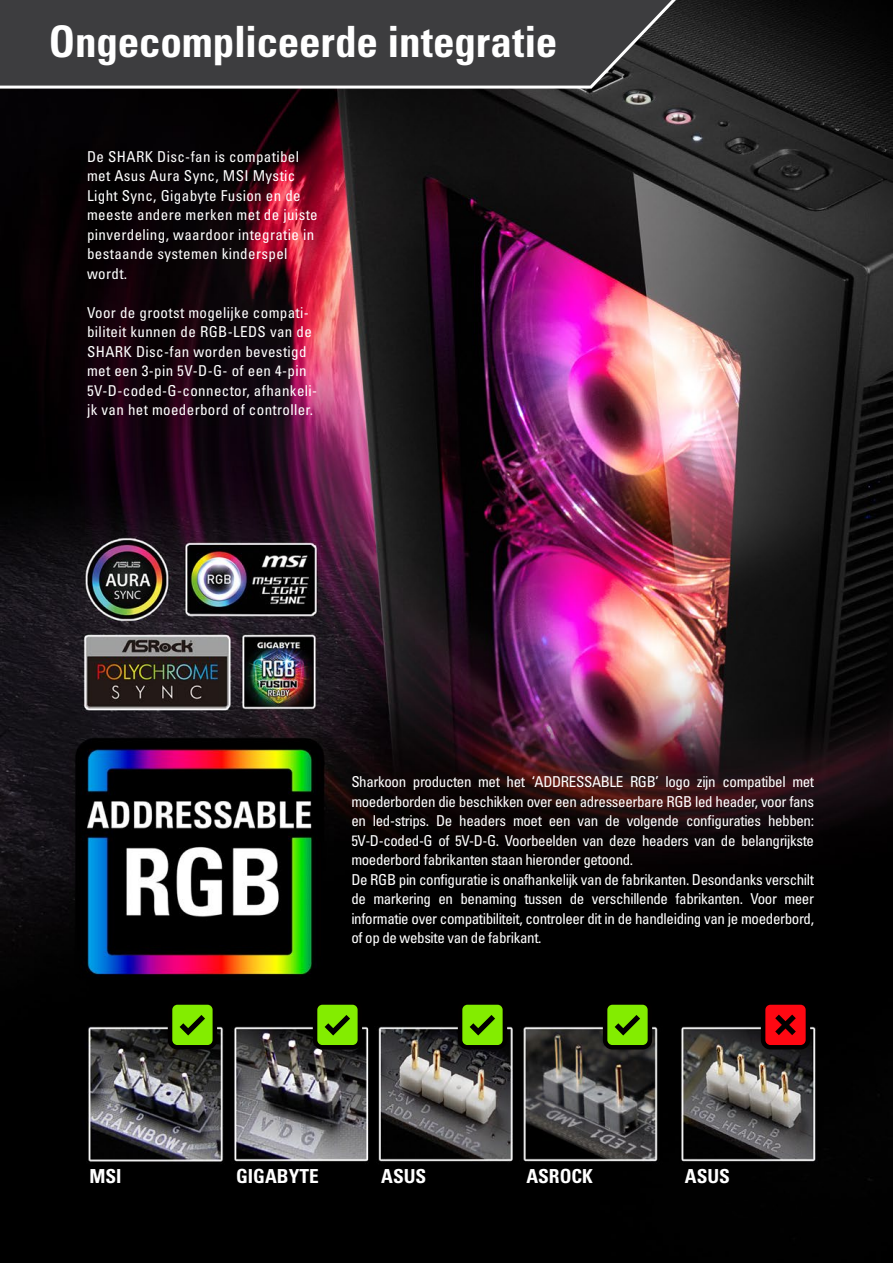
<style>
.page{position:relative;width:893px;height:1263px;background:#fff}
.page>*{position:absolute;margin:0;border:0;box-sizing:border-box;transform-origin:0 0}
.t1{font:43.05px "Univers LTCYR 67 Bold Cond";letter-spacing:-.005em;color:#fff}
.t2{font:19.35px "Univers LTCYR 67 Bold Cond";color:#fff}
.t3{font:condensed 15px/19.5px "Univers LTCYR 57";letter-spacing:-.025em;color:#fff}
.t4{font:condensed 15px/19.5px "Univers LTCYR 57";letter-spacing:.025em;color:#fff}
</style>
<div class="page">
<img style="left:0;top:0;width:893px;height:1263px">
<svg style="left:0;top:0;width:676px;height:89px;fill:#3d3d3f"></svg>
<svg style="left:761px;top:1000px;width:49px;height:49px"></svg>
<svg style="left:168px;top:1000px;width:49px;height:49px"></svg>
<svg style="left:313px;top:1000px;width:49px;height:49px"></svg>
<svg style="left:458px;top:1000px;width:49px;height:49px"></svg>
<svg style="left:603px;top:1000px;width:49px;height:49px"></svg>
<h1 class="t1" style="left:49px;top:15px;width:510px">Ongecompliceerde integratie</h1>
<p class="t4" style="left:87px;top:146px;width:232px">De SHARK Disc-fan is compatibel met Asus Aura Sync, MSI Mystic<br>Light Sync, Gigabyte Fusion en de meeste andere merken met de juiste pinverdeling, waardoor integratie in bestaande systemen kinderspel wordt.</p>
<p class="t4" style="left:87px;top:302px;width:232px">Voor de grootst mogelijke compati&shy;biliteit kunnen de RGB-LEDS van de SHARK Disc-fan worden bevestigd met een 3-pin 5V-D-G- of een 4-pin 5V-D-coded-G-connector, afhankeli&shy;jk van het moederbord of controller.</p>
<p class="t3" style="left:351px;top:772px;width:464px">Sharkoon producten met het ‘ADDRESSABLE RGB’ logo zijn compatibel met moederborden die beschikken over een adresseerbare RGB led header, voor fans en led-strips. De headers moet een van de volgende configuraties hebben:<br>5V-D-coded-G of 5V-D-G. Voorbeelden van deze headers van de belangrijkste moederbord fabrikanten staan hieronder getoond.<br>De RGB pin configuratie is onafhankelijk van de fabrikanten. Desondanks verschilt de markering en benaming tussen de verschillende fabrikanten. Voor meer informatie over compatibiliteit, controleer dit in de handleiding van je moederbord, of op de website van de fabrikant.</p>
<p class="t2" style="left:89px;top:1164px;width:34px">MSI</p>
<p class="t2" style="left:236px;top:1164px;width:84px">GIGABYTE</p>
<p class="t2" style="left:381px;top:1164px;width:47px">ASUS</p>
<p class="t2" style="left:526px;top:1164px;width:68px">ASROCK</p>
<p class="t2" style="left:685px;top:1164px;width:47px">ASUS</p>
</div>
